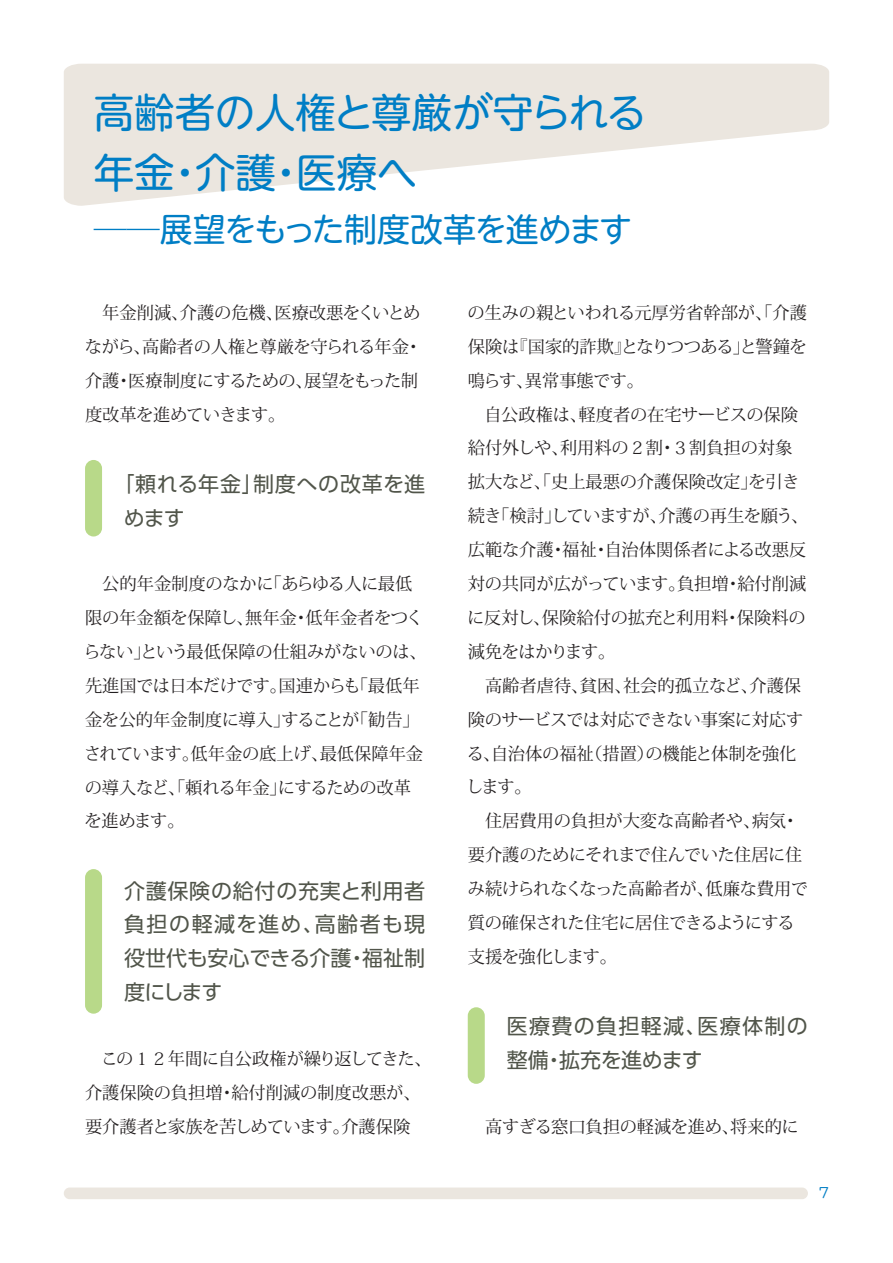
<style>
.page{position:relative;width:893px;height:1263px;background:#fff}
.page>*{position:absolute;margin:0;border:0;box-sizing:border-box;transform-origin:0 0}
.t1{font:40.5px/60px "UD Shin M Go Pro";color:#007ec5}
.t2{font:33px "UD Shin M Go Pro";letter-spacing:-.05em;color:#007ec5}
.t3{font:21px/33.9px "UD Shin Go Pro";letter-spacing:.035em;color:#51554a}
.t4{font:21px/33.9px "UD Shin Go Pro";letter-spacing:.065em;color:#51554a}
.t5{font:17.25px/33.9px "Koz Min Pro";letter-spacing:-.01em;color:#231f20}
.t6{font:500 15px "Kyoka ICA Pro";color:#007ec5}
</style>
<div class="page">
<div style="left:64px;top:1187px;width:744px;height:12px;background:#ebe6df;border-radius:6px"></div>
<svg style="left:64px;top:64px;width:765px;height:142px;fill:#ebe6df"></svg>
<div style="left:85px;top:460px;width:17px;height:76px;background:#b8d989;border-radius:9px"></div>
<div style="left:468px;top:1007px;width:17px;height:77px;background:#b8d989;border-radius:9px"></div>
<div style="left:85px;top:869px;width:17px;height:145px;background:#b8d989;border-radius:9px"></div>
<h1 class="t1" style="left:94px;top:81px;width:554px">高齢者の人権と尊厳が守られる年金・介護・医療へ</h1>
<h2 class="t2" style="left:94px;top:202px;width:540px">──展望をもった制度改革を進めます</h2>
<p class="t5" style="left:85px;top:295px;width:339px">　年金削減、介護の危機、医療改悪をくいとめながら、高齢者の人権と尊厳を守られる年金・介護・医療制度にするための、展望をもった制度改革を進めていきます。</p>
<p class="t3" style="left:124px;top:466px;width:303px;text-indent:-10px">「頼れる年金」制度への改革を進めます</p>
<p class="t5" style="left:83px;top:566px;width:345px">　公的年金制度のなかに「あらゆる人に最低限の年金額を保障し、無年金・低年金者をつくらない」という最低保障の仕組みがないのは、先進国では日本だけです。国連からも「最低年金を公的年金制度に導入」することが「勧告」されています。低年金の底上げ、最低保障年金の導入など、「頼れる年金」にするための改革を進めます。</p>
<p class="t3" style="left:124px;top:873px;width:303px;text-align:justify">介護保険の給付の充実と利用者負担の軽減を進め、高齢者も現役世代も安心できる介護・福祉制度にします</p>
<p class="t5" style="left:85px;top:1041px;width:348px">　この１２年間に自公政権が繰り返してきた、介護保険の負担増・給付削減の制度改悪が、要介護者と家族を苦しめています。介護保険</p>
<p class="t5" style="left:466px;top:295px;width:344px">の生みの親といわれる元厚労省幹部が、「介護保険は『国家的詐欺』となりつつある」と警鐘を鳴らす、異常事態です。<br>　自公政権は、軽度者の在宅サービスの保険給付外しや、利用料の２割・３割負担の対象拡大など、「史上最悪の介護保険改定」を引き続き「検討」していますが、介護の再生を願う、広範な介護・福祉・自治体関係者による改悪反対の共同が広がっています。負担増・給付削減に反対し、保険給付の拡充と利用料・保険料の減免をはかります。<br>　高齢者虐待、貧困、社会的孤立など、介護保険のサービスでは対応できない事案に対応する、自治体の福祉（措置）の機能と体制を強化します。<br>　住居費用の負担が大変な高齢者や、病気・要介護のためにそれまで住んでいた住居に住み続けられなくなった高齢者が、低廉な費用で質の確保された住宅に居住できるようにする支援を強化します。</p>
<p class="t4" style="left:507px;top:1008px;width:303px">医療費の負担軽減、医療体制の整備・拡充を進めます</p>
<p class="t5" style="left:468px;top:1109px;width:333px">　高すぎる窓口負担の軽減を進め、将来的に</p>
<p class="t6" style="left:819px;top:1180px;width:12px">7</p>
</div>
